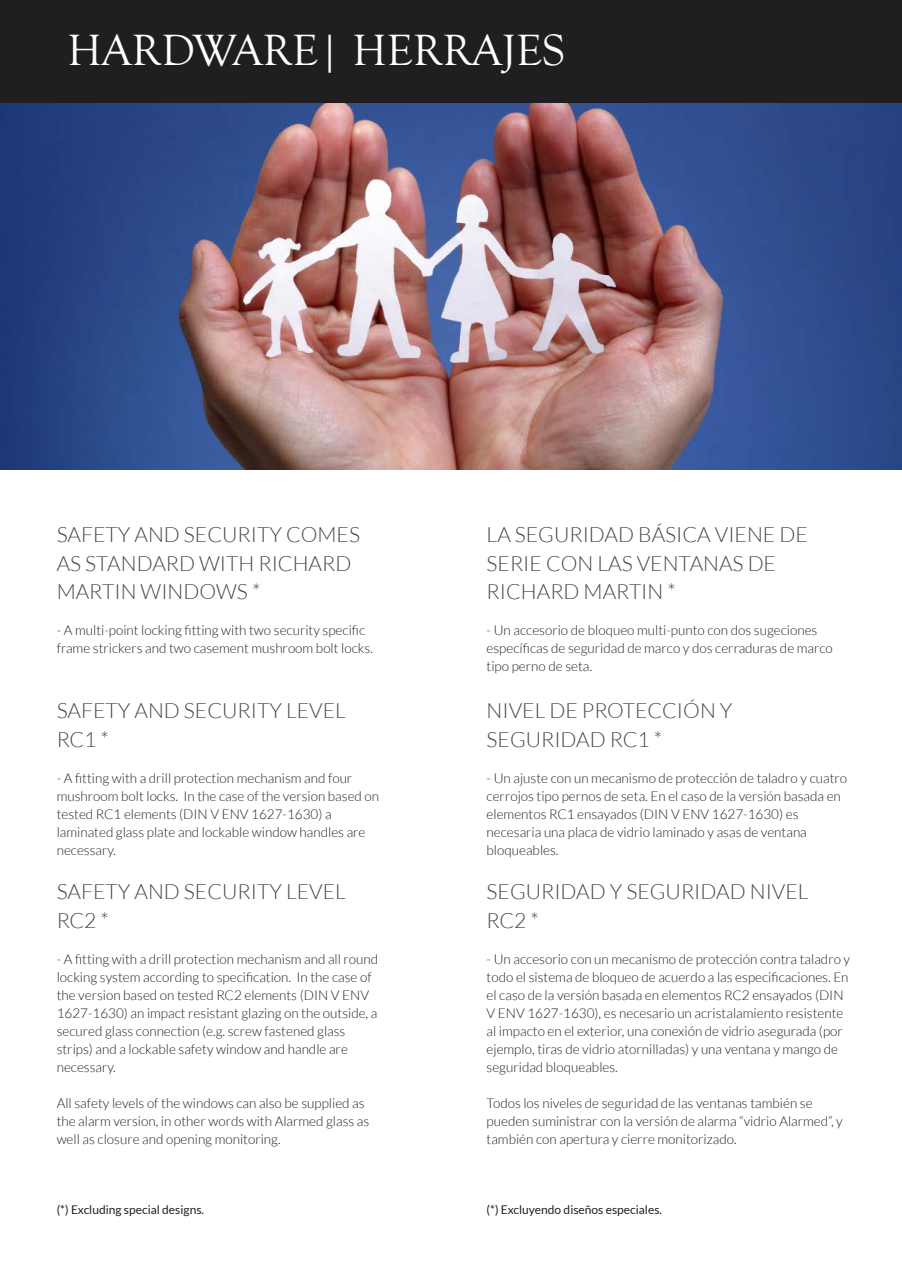
<style>
.page{position:relative;width:902px;height:1272px;background:#fff}
.page>*{position:absolute;margin:0;border:0;box-sizing:border-box;transform-origin:0 0}
.t1{font:45px "Goudy Old Style T";color:#fff}
.t2{font:300 21px/28.5px "Lato";color:#42484e}
.t3{font:300 13.5px/18px "Lato";color:#231f20}
.t4{font:12px "Lato";color:#231f20}
</style>
<div class="page">
<img style="left:0;top:102px;width:901px;height:368px">
<div style="left:0;top:0;width:901px;height:102px;background:#201e21"></div>
<h1 class="t1" style="left:67px;top:25px;width:499px">HARDWARE| HERRAJES</h1>
<h2 class="t2" style="left:57px;top:520px;width:305px">SAFETY AND SECURITY COMES<br>AS STANDARD WITH RICHARD<br>MARTIN WINDOWS *</h2>
<p class="t3" style="left:57px;top:621px;width:318px">- A multi-point locking fitting with two security specific frame strickers and two casement mushroom bolt locks.</p>
<h2 class="t2" style="left:57px;top:696px;width:290px">SAFETY AND SECURITY LEVEL<br>RC1 *</h2>
<p class="t3" style="left:57px;top:768px;width:324px">- A fitting with a drill protection mechanism and four mushroom bolt locks. In the case of the version based on tested RC1 elements (DIN V ENV 1627-1630) a laminated glass plate and lockable window handles are necessary.</p>
<h2 class="t2" style="left:57px;top:877px;width:290px">SAFETY AND SECURITY LEVEL<br>RC2 *</h2>
<p class="t3" style="left:57px;top:950px;width:323px">- A fitting with a drill protection mechanism and all round locking system according to specification. In the case of the version based on tested RC2 elements (DIN V ENV 1627-1630) an impact resistant glazing on the outside, a secured glass connection (e.g. screw fastened glass strips) and a lockable safety window and handle are necessary.</p>
<p class="t3" style="left:57px;top:1094px;width:314px">All safety levels of the windows can also be supplied as the alarm version, in other words with Alarmed glass as well as closure and opening monitoring.</p>
<h2 class="t2" style="left:486px;top:520px;width:322px">LA SEGURIDAD BÁSICA VIENE DE<br>SERIE CON LAS VENTANAS DE<br>RICHARD MARTIN *</h2>
<p class="t3" style="left:486px;top:621px;width:348px">- Un accesorio de bloqueo multi-punto con dos sugeciones específicas de seguridad de marco y dos cerraduras de marco tipo perno de seta.</p>
<h2 class="t2" style="left:486px;top:696px;width:247px">NIVEL DE PROTECCIÓN Y<br>SEGURIDAD RC1 *</h2>
<p class="t3" style="left:486px;top:768px;width:362px">- Un ajuste con un mecanismo de protección de taladro y cuatro cerrojos tipo pernos de seta. En el caso de la versión basada en elementos RC1 ensayados (DIN V ENV 1627-1630) es necesaria una placa de vidrio laminado y asas de ventana bloqueables.</p>
<h2 class="t2" style="left:486px;top:877px;width:323px">SEGURIDAD Y SEGURIDAD NIVEL<br>RC2 *</h2>
<p class="t3" style="left:486px;top:950px;width:365px">- Un accesorio con un mecanismo de protección contra taladro y todo el sistema de bloqueo de acuerdo a las especificaciones. En el caso de la versión basada en elementos RC2 ensayados (DIN V ENV 1627-1630), es necesario un acristalamiento resistente al impacto en el exterior, una conexión de vidrio asegurada (por ejemplo, tiras de vidrio atornilladas) y una ventana y mango de seguridad bloqueables.</p>
<p class="t3" style="left:486px;top:1094px;width:358px">Todos los niveles de seguridad de las ventanas también se pueden suministrar con la versión de alarma “vidrio Alarmed”, y también con apertura y cierre monitorizado.</p>
<p class="t4" style="left:57px;top:1202px;width:149px">(*) Excluding special designs.</p>
<p class="t4" style="left:486px;top:1202px;width:177px">(*) Excluyendo diseños especiales.</p>
</div>
